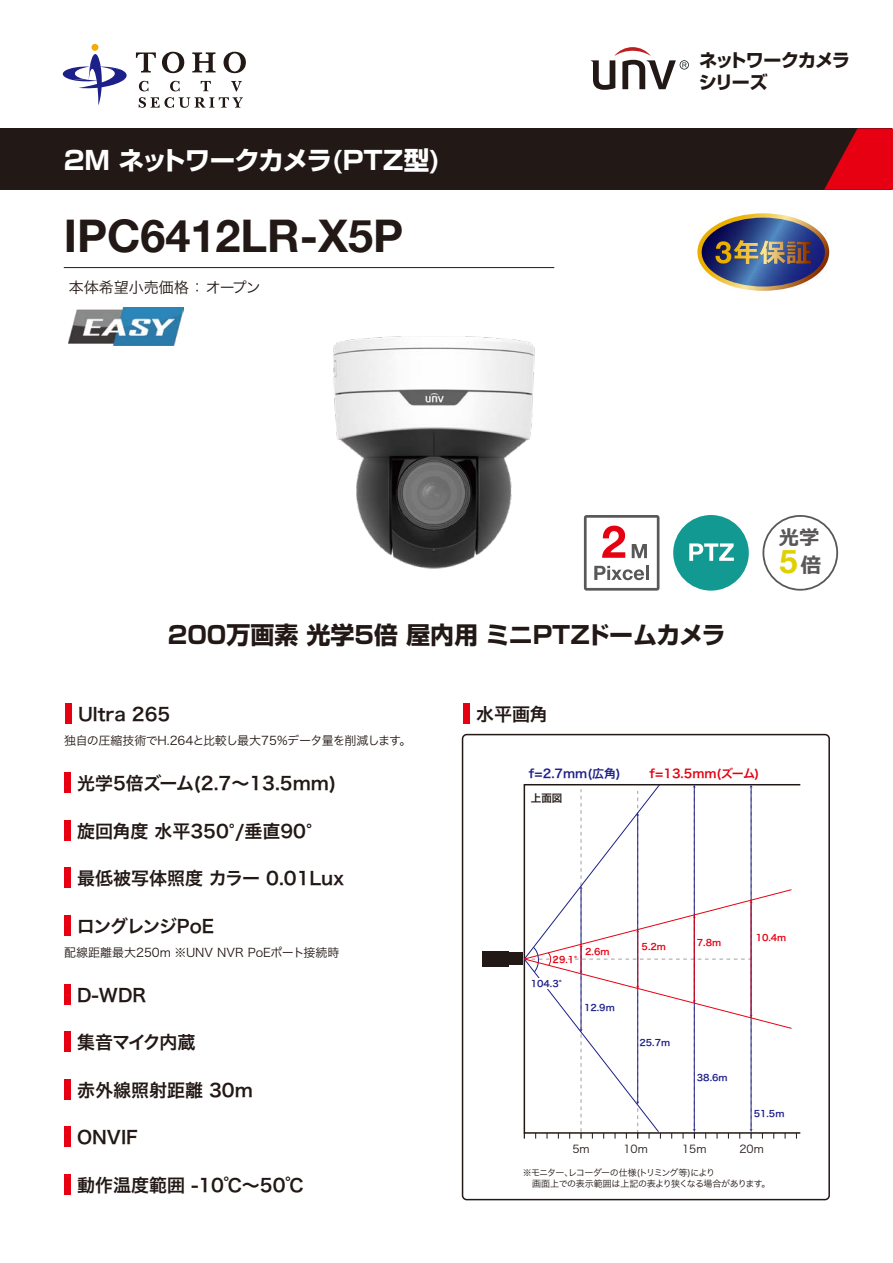
<style>
.page{position:relative;width:893px;height:1263px;background:#fff}
.page>*{position:absolute;margin:0;border:0;box-sizing:border-box;transform-origin:0 0}
.t1{font:700 45px "Helvetica Neue";color:#221815}
.t2{font:700 32.55px "Helvetica Neue";color:#dfd000}
.t3{font:700 25.5px "Shin Go Pro";letter-spacing:-.03em;color:#fff}
.t4{font:700 24px "Shin Go Pro";color:#221815}
.t5{font:700 20.4px "Meiryo";color:#595757}
.t6{font:18px "Hira Kaku Pro N W6";color:#221815}
.t7{font:700 18px/22.2px "Shin Go Pro";letter-spacing:-.055em;color:#221815}
.t8{font:18px "Hira Kaku Pro N W6";letter-spacing:-.07em;color:#221815}
.t9{font:18px "Hira Kaku Pro N W6";letter-spacing:-.055em;color:#221815}
.t10{font:15px "Hira Kaku Pro N W3";color:#221815}
.t11{font:12px "Hira Kaku Pro N W3";letter-spacing:-.04em;color:#221815}
.t12{font:12px "Hira Kaku Pro N W3";color:#221815}
.t13{font:12px "Hira Kaku Pro N W6";color:#e60012}
.t14{font:12px "Hira Kaku Pro N W6";color:#1d2088}
.t15{font:10.8px "Hira Kaku Pro N W3";color:#221815}
.t16{font:10.5px "Hira Kaku Pro N W6";color:#221815}
.t17{font:9px/10.8px "Hira Kaku Pro N W3";letter-spacing:-.055em;color:#221815}
.t18{font:9px "Hira Kaku Pro N W6";color:#1d2088}
.t19{font:9px "Hira Kaku Pro N W6";color:#e60012}
.s1{font-family:"Meiryo";font-size:20.7px;color:#595757}
</style>
<div class="page">
<div style="left:0;top:128px;width:892px;height:62px;background:#221815"></div>
<svg style="left:824px;top:128px;width:69px;height:62px"></svg>
<svg style="left:590px;top:47px;width:99px;height:43px"></svg>
<div style="left:91px;top:44px;width:7px;height:7px;background:#f7ab00;border-radius:50%"></div>
<svg style="left:62px;top:50px;width:65px;height:55px"></svg>
<svg style="left:139px;top:81px;width:9px;height:10px"></svg>
<svg style="left:170px;top:81px;width:10px;height:10px"></svg>
<svg style="left:201px;top:81px;width:10px;height:10px"></svg>
<svg style="left:231px;top:81px;width:11px;height:10px"></svg>
<svg style="left:139px;top:97px;width:104px;height:11px"></svg>
<svg style="left:136px;top:52px;width:20px;height:21px"></svg>
<svg style="left:162px;top:52px;width:22px;height:21px"></svg>
<svg style="left:192px;top:52px;width:24px;height:20px"></svg>
<svg style="left:224px;top:52px;width:22px;height:21px"></svg>
<div style="left:463px;top:703px;width:6px;height:21px;background:#e60012"></div>
<hr style="left:64px;top:267px;width:490px;height:1px;background:#221815">
<div style="left:482px;top:951px;width:26px;height:15px;background:#221815"></div>
<div style="left:508px;top:952px;width:15px;height:13px;background:#221815"></div>
<div style="left:462px;top:734px;width:368px;height:466px;border:2px solid #221815;border-radius:4px"></div>
<div style="left:65px;top:703px;width:6px;height:21px;background:#e60012"></div>
<div style="left:64px;top:772px;width:6px;height:21px;background:#e60012"></div>
<div style="left:64px;top:820px;width:6px;height:21px;background:#e60012"></div>
<div style="left:64px;top:984px;width:6px;height:20px;background:#e60012"></div>
<div style="left:64px;top:1031px;width:6px;height:21px;background:#e60012"></div>
<div style="left:64px;top:1126px;width:6px;height:21px;background:#e60012"></div>
<div style="left:64px;top:1174px;width:6px;height:20px;background:#e60012"></div>
<div style="left:64px;top:1079px;width:6px;height:20px;background:#e60012"></div>
<svg style="left:584px;top:515px;width:75px;height:76px"></svg>
<hr style="left:646px;top:566px;width:3px;height:14px;background:#595757">
<div style="left:673px;top:515px;width:76px;height:76px;background:#129a92;border-radius:50%"></div>
<svg style="left:689px;top:543px;width:45px;height:18px"></svg>
<img style="left:697px;top:213px;width:132px;height:78px">
<img style="left:333px;top:336px;width:202px;height:233px">
<div style="left:64px;top:915px;width:7px;height:21px;background:#e60012"></div>
<div style="left:64px;top:867px;width:7px;height:21px;background:#e60012"></div>
<svg style="left:762px;top:515px;width:76px;height:76px"></svg>
<svg style="left:523px;top:784px;width:274px;height:354px"></svg>
<div style="left:529px;top:978px;width:35px;height:11px;background:#fff"></div>
<img style="left:69px;top:307px;width:115px;height:38px">
<h3 class="t3" style="left:64px;top:140px;width:378px">2M ネットワークカメラ(PTZ型)</h3>
<h1 class="t1" style="left:64px;top:201px;width:341px">IPC6412LR-X5P</h1>
<p class="t10" style="left:69px;top:274px;width:194px">本体希望小売価格 ： オープン</p>
<p class="t7" style="left:699px;top:47px;width:153px">ネットワークカメラシリーズ</p>
<p class="t5" style="left:779px;top:523px;width:42px">光学</p>
<h2 class="t2" style="left:779px;top:536px;width:43px">5<span class="s1">倍</span></h2>
<h3 class="t4" style="left:168px;top:616px;width:560px">200万画素 光学5倍 屋内用 ミニPTZドームカメラ</h3>
<p class="t6" style="left:78px;top:697px;width:94px">Ultra 265</p>
<p class="t11" style="left:64px;top:730px;width:349px">独自の圧縮技術でH.264と比較し最大75%データ量を削減します。</p>
<p class="t6" style="left:77px;top:767px;width:261px">光学5倍ズーム(2.7～13.5mm)</p>
<p class="t6" style="left:77px;top:815px;width:237px">旋回角度 水平350°/垂直90°</p>
<p class="t6" style="left:77px;top:862px;width:269px">最低被写体照度 カラー 0.01Lux</p>
<p class="t8" style="left:77px;top:910px;width:139px">ロングレンジPoE</p>
<p class="t12" style="left:64px;top:942px;width:277px">配線距離最大250m ※UNV NVR PoEポート接続時</p>
<p class="t6" style="left:77px;top:978px;width:71px">D-WDR</p>
<p class="t9" style="left:77px;top:1026px;width:120px">集音マイク内蔵</p>
<p class="t6" style="left:77px;top:1073px;width:177px">赤外線照射距離 30m</p>
<p class="t6" style="left:77px;top:1121px;width:62px">ONVIF</p>
<p class="t6" style="left:77px;top:1168px;width:228px">動作温度範囲 -10℃～50℃</p>
<p class="t6" style="left:476px;top:698px;width:73px">水平画角</p>
<p class="t14" style="left:529px;top:762px;width:93px">f=2.7mm(広角)</p>
<p class="t13" style="left:650px;top:762px;width:111px">f=13.5mm(ズーム)</p>
<p class="t16" style="left:531px;top:788px;width:33px">上面図</p>
<p class="t19" style="left:553px;top:951px;width:26px">29.1°</p>
<p class="t18" style="left:531px;top:975px;width:33px">104.3°</p>
<p class="t19" style="left:585px;top:944px;width:26px">2.6m</p>
<p class="t18" style="left:584px;top:999px;width:32px">12.9m</p>
<p class="t19" style="left:642px;top:939px;width:26px">5.2m</p>
<p class="t18" style="left:639px;top:1035px;width:32px">25.7m</p>
<p class="t19" style="left:697px;top:934px;width:26px">7.8m</p>
<p class="t19" style="left:756px;top:929px;width:32px">10.4m</p>
<p class="t18" style="left:697px;top:1070px;width:32px">38.6m</p>
<p class="t18" style="left:754px;top:1105px;width:32px">51.5m</p>
<p class="t15" style="left:572px;top:1139px;width:19px">5m</p>
<p class="t15" style="left:623px;top:1139px;width:26px">10m</p>
<p class="t15" style="left:682px;top:1139px;width:26px">15m</p>
<p class="t15" style="left:739px;top:1139px;width:26px">20m</p>
<p class="t17" style="left:523px;top:1167px;width:249px">※モニター、レコーダーの仕様(トリミング等)により<br>　画面上での表示範囲は上記の表より狭くなる場合があります。</p>
</div>
